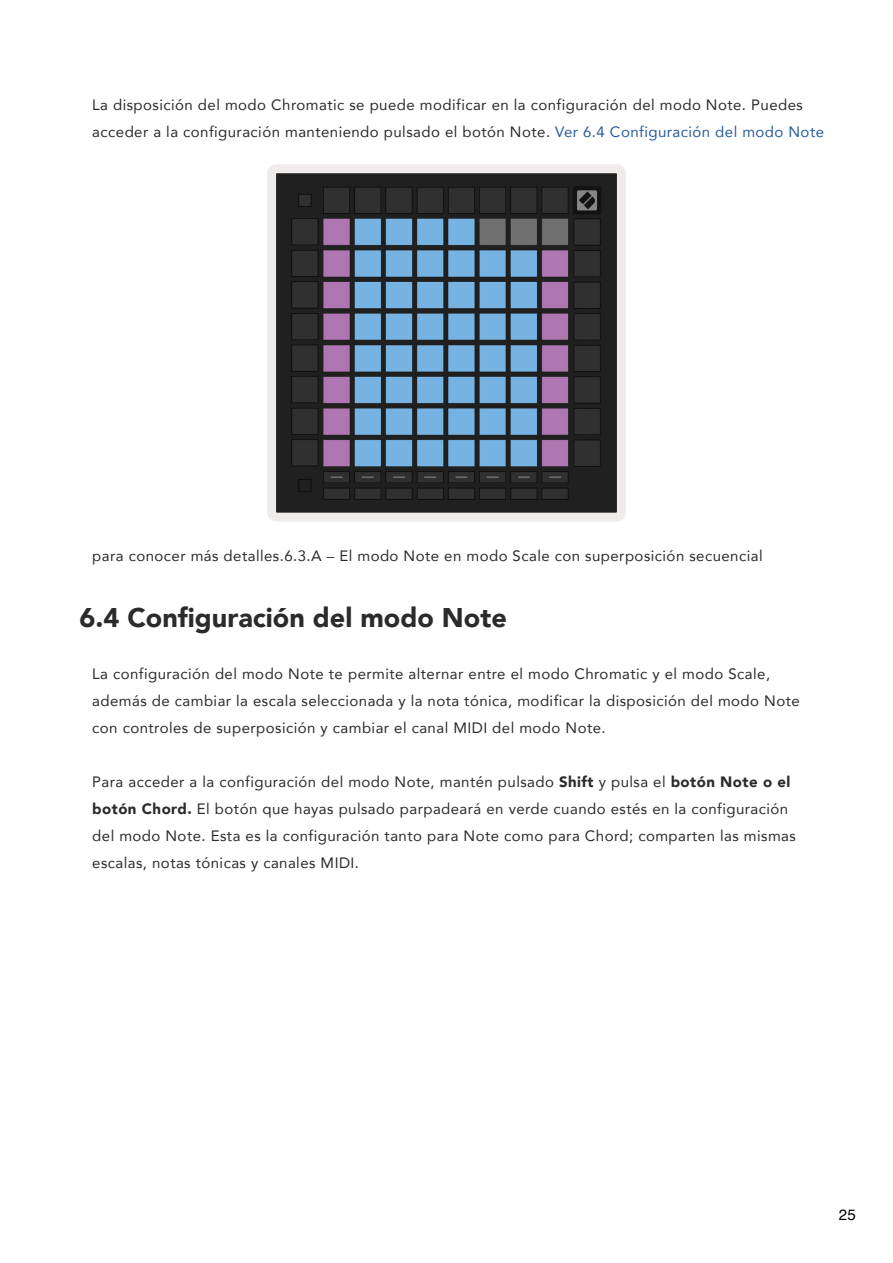
<style>
.page{position:relative;width:893px;height:1263px;background:#fff}
.page>*{position:absolute;margin:0;border:0;box-sizing:border-box;transform-origin:0 0}
.t1{font:900 27px "Avenir";color:#2b2b2b}
.t2{font:15px/27px "Avenir";letter-spacing:.03em;color:#2b2b2b}
.t3{font:15px "Helvetica";color:#000}
.s1{color:#275b9b}
.s2{font-weight:900}
</style>
<div class="page">
<img style="left:277px;top:174px;width:339px;height:338px">
<div style="left:267px;top:164px;width:359px;height:358px;border:9px solid #f0eceb;border-radius:4px"></div>
<p class="t2" style="left:92px;top:91px;width:733px">La disposición del modo Chromatic se puede modificar en la configuración del modo Note. Puedes acceder a la configuración manteniendo pulsado el botón Note. <span class="s1">Ver 6.4 Configuración del modo Note</span></p>
<p class="t2" style="left:92px;top:542px;width:672px">para conocer más detalles.6.3.A – El modo Note en modo Scale con superposición secuencial</p>
<h1 class="t1" style="left:80px;top:594px;width:429px">6.4 Configuración del modo Note</h1>
<p class="t2" style="left:92px;top:660px;width:709px">La configuración del modo Note te permite alternar entre el modo Chromatic y el modo Scale, además de cambiar la escala seleccionada y la nota tónica, modificar la disposición del modo Note con controles de superposición y cambiar el canal MIDI del modo Note.</p>
<p class="t2" style="left:92px;top:768px;width:705px">Para acceder a la configuración del modo Note, mantén pulsado <span class="s2">Shift</span> y pulsa el <span class="s2">botón Note o el botón Chord.</span> El botón que hayas pulsado parpadeará en verde cuando estés en la configuración del modo Note. Esta es la configuración tanto para Note como para Chord; comparten las mismas escalas, notas tónicas y canales MIDI.</p>
<p class="t3" style="left:839px;top:1203px;width:18px">25</p>
</div>
